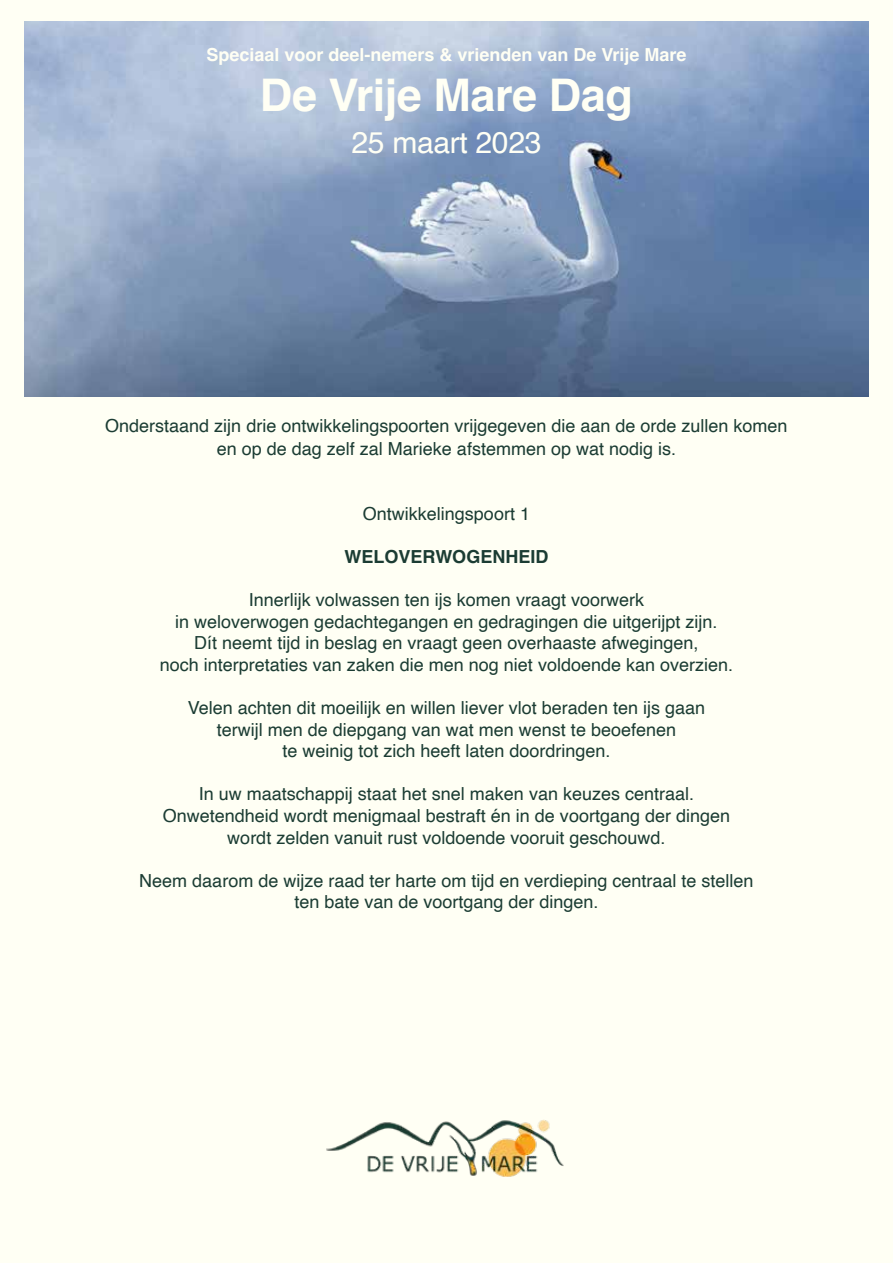
<style>
.page{position:relative;width:893px;height:1263px;background:#fffff4}
.page>*{position:absolute;margin:0;border:0;box-sizing:border-box;transform-origin:0 0}
.t1{font:700 45px "Helvetica";letter-spacing:-.01em;color:#fffff4}
.t2{font:30px "Helvetica";letter-spacing:-.01em;color:#fffff4}
.t3{font:18px/21.6px "Helvetica";color:#1b3c33;text-align:center}
.t4{font:700 18px "Helvetica";color:#fffff4}
.t5{font:700 18px "Helvetica";color:#1b3c33}
</style>
<div class="page">
<img style="left:24px;top:21px;width:844px;height:375px">
<img style="left:326px;top:1120px;width:238px;height:57px">
<p class="t4" style="left:206px;top:44px;width:482px">Speciaal voor deel-nemers &amp; vrienden van De Vrije Mare</p>
<h1 class="t1" style="left:260px;top:68px;width:374px">De Vrije Mare Dag</h1>
<h2 class="t2" style="left:352px;top:120px;width:191px">25 maart 2023</h2>
<p class="t3" style="left:105px;top:415px;width:684px;line-height:22.5px">Onderstaand zijn drie ontwikkelingspoorten vrijgegeven die aan de orde zullen komen en op de dag zelf zal Marieke afstemmen op wat nodig is.</p>
<p class="t3" style="left:363px;top:503px;width:169px">Ontwikkelingspoort 1</p>
<p class="t5" style="left:345px;top:545px;width:205px">WELOVERWOGENHEID</p>
<p class="t3" style="left:160px;top:589px;width:575px">Innerlijk volwassen ten ijs komen vraagt voorwerk<br>in weloverwogen gedachtegangen en gedragingen die uitgerijpt zijn.<br>Dít neemt tijd in beslag en vraagt geen overhaaste afwegingen,<br>noch interpretaties van zaken die men nog niet voldoende kan overzien.</p>
<p class="t3" style="left:188px;top:697px;width:519px">Velen achten dit moeilijk en willen liever vlot beraden ten ijs gaan terwijl men de diepgang van wat men wenst te beoefenen<br>te weinig tot zich heeft laten doordringen.</p>
<p class="t3" style="left:163px;top:784px;width:569px">In uw maatschappij staat het snel maken van keuzes centraal.<br>Onwetendheid wordt menigmaal bestraft én in de voortgang der dingen wordt zelden vanuit rust voldoende vooruit geschouwd.</p>
<p class="t3" style="left:139px;top:870px;width:616px">Neem daarom de wijze raad ter harte om tijd en verdieping centraal te stellen ten bate van de voortgang der dingen.</p>
</div>
